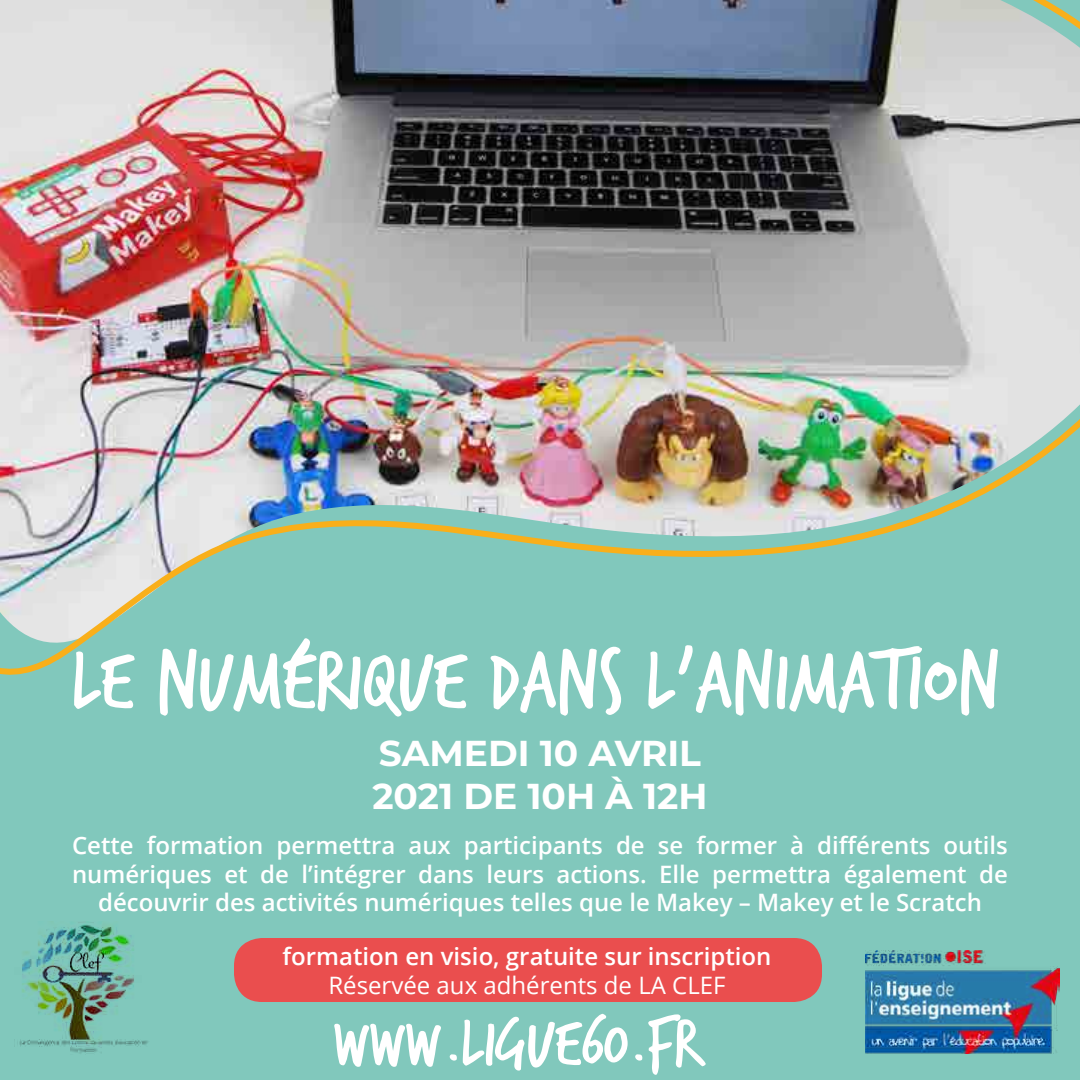
<style>
.page{position:relative;width:1080px;height:1080px;background:#81c8bc}
.page>*{position:absolute;margin:0;border:0;box-sizing:border-box;transform-origin:0 0}
.t1{font:90px "Trash Hand";color:#fff}
.t2{font:72px "Trash Hand";color:#fff}
.t3{font:700 36px/43.2px "Montserrat";color:#fff}
.t4{font:600 24px/28.8px "Open Sans";color:#fff;text-align:center}
.t5{font:24px "Open Sans";color:#fff}
</style>
<div class="page">
<div style="left:234px;top:938px;width:588px;height:64px;background:#ea4e4e;border-radius:28px"></div>
<img style="left:0;top:0;width:1080px;height:675px">
<img style="left:14px;top:921px;width:134px;height:133px">
<img style="left:866px;top:951px;width:194px;height:102px">
<h1 class="t1" style="left:72px;top:637px;width:930px">LE NUMÉRIQUE DANS L’ANIMATION</h1>
<h3 class="t3" style="left:372px;top:730px;width:337px">SAMEDI 10 AVRIL<br>2021 DE 10H À 12H</h3>
<p class="t4" style="left:72px;top:830px;width:938px">Cette formation permettra aux participants de se former à différents outils numériques et de l’intégrer dans leurs actions. Elle permettra également de découvrir des activités numériques telles que le Makey – Makey et le Scratch</p>
<p class="t4" style="left:283px;top:941px;width:490px">formation en visio, gratuite sur inscription</p>
<p class="t5" style="left:328px;top:968px;width:399px">Réservée aux adhérents de LA CLEF</p>
<h2 class="t2" style="left:334px;top:1008px;width:367px">WWW.LIGUE60.FR</h2>
</div>
